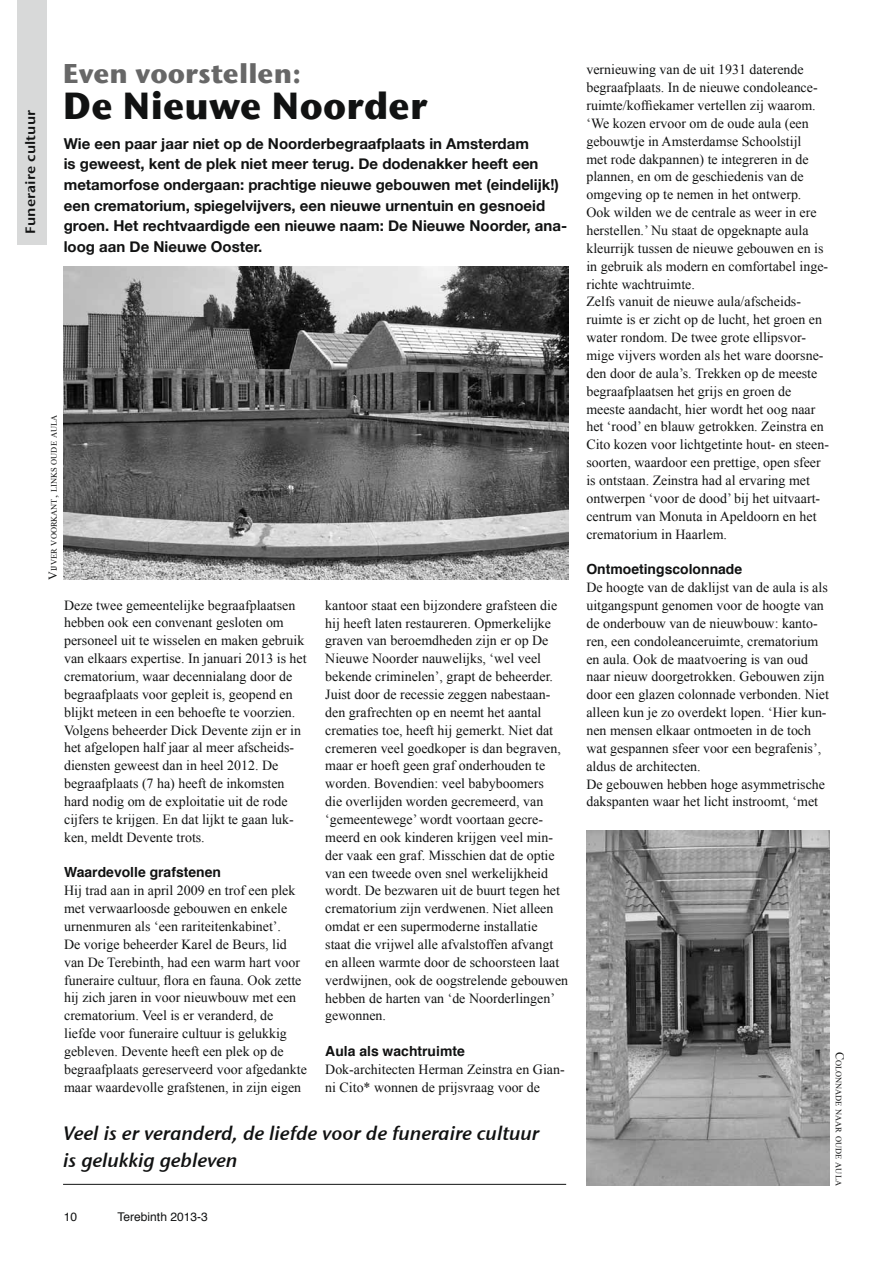
<style>
.page{position:relative;width:893px;height:1263px;background:#fff}
.page>*{position:absolute;margin:0;border:0;box-sizing:border-box;transform-origin:0 0}
.t1{font:700 37.5px "Stone Sans ITC";letter-spacing:.005em;color:#111212;scale:.96 1}
.t2{font:700 27px "Stone Sans ITC";letter-spacing:.005em;color:#676767}
.t3{font:19.5px/27px "Stone Sans Sem OSITCTT Semi Ita";color:#111212}
.t4{font:700 15px/20.7px "Helvetica Neue";color:#111212}
.t5{font:13.95px/17.9px "Times New Roman";color:#111212}
.t6{font:700 13.95px "Helvetica";color:#111212}
.t7{font:13.5px "Stone Sans ITC Semi";letter-spacing:.01em;color:#111212;scale:1.1 1}
.t8{font:12px "Helvetica";color:#111212}
.t9{font:8.4px "Times New Roman";color:#111212}
.s1{font-size:12px}
</style>
<div class="page">
<div style="left:17px;top:0;width:30px;height:245px;background:#d8d9d9"></div>
<hr style="left:63px;top:1184px;width:503px;height:1px;background:#111212">
<img style="left:586px;top:830px;width:243px;height:356px">
<img style="left:64px;top:267px;width:504px;height:313px">
<p class="t7" style="left:22px;top:234px;width:114px;rotate:-90deg">Funeraire cultuur</p>
<h2 class="t2" style="left:63px;top:56px;width:240px">Even voorstellen:</h2>
<h1 class="t1" style="left:63px;top:81px;width:382px">De Nieuwe Noorder</h1>
<p class="t4" style="left:64px;top:133px;width:505px">Wie een paar jaar niet op de Noorderbegraafplaats in Amsterdam<br>is geweest, kent de plek niet meer terug. De dodenakker heeft een metamorfose ondergaan: prachtige nieuwe gebouwen met (eindelijk!) een crematorium, spiegelvijvers, een nieuwe urnentuin en gesnoeid groen. Het rechtvaardigde een nieuwe naam: De Nieuwe Noorder, ana&shy;loog aan De Nieuwe Ooster.</p>
<p class="t9" style="left:48px;top:580px;width:167px;rotate:-90deg"><span class="s1">V</span>ijver voorkant<span class="s1">,</span> links oude aula</p>
<p class="t5" style="left:64px;top:596px;width:244px">Deze twee gemeentelijke begraafplaatsen hebben ook een convenant gesloten om personeel uit te wisselen en maken gebruik van elkaars expertise. In januari 2013 is het crematorium, waar decennialang door de begraafplaats voor gepleit is, geopend en blijkt meteen in een behoefte te voorzien.<br>Volgens beheerder Dick Devente zijn er in het afgelopen half jaar al meer afscheids&shy;diensten geweest dan in heel 2012. De begraafplaats (7 ha) heeft de inkomsten hard nodig om de exploitatie uit de rode cijfers te krijgen. En dat lijkt te gaan luk&shy;ken, meldt Devente trots.</p>
<p class="t6" style="left:64px;top:861px;width:158px">Waardevolle grafstenen</p>
<p class="t5" style="left:64px;top:881px;width:244px">Hij trad aan in april 2009 en trof een plek met verwaarloosde gebouwen en enkele urnenmuren als ‘een rariteitenkabinet’.<br>De vorige beheerder Karel de Beurs, lid van De Terebinth, had een warm hart voor funeraire cultuur, flora en fauna. Ook zette hij zich jaren in voor nieuwbouw met een crematorium. Veel is er veranderd, de liefde voor funeraire cultuur is gelukkig gebleven. Devente heeft een plek op de begraafplaats gereserveerd voor afgedankte maar waardevolle grafstenen, in zijn eigen</p>
<p class="t5" style="left:325px;top:596px;width:244px">kantoor staat een bijzondere grafsteen die hij heeft laten restaureren. Opmerkelijke graven van beroemdheden zijn er op De Nieuwe Noorder nauwelijks, ‘wel veel bekende criminelen’, grapt de beheerder.<br>Juist door de recessie zeggen nabestaan&shy;den grafrechten op en neemt het aantal crematies toe, heeft hij gemerkt. Niet dat cremeren veel goedkoper is dan begraven, maar er hoeft geen graf onderhouden te worden. Bovendien: veel babyboomers<br>die overlijden worden gecremeerd, van ‘gemeentewege’ wordt voortaan gecre&shy;meerd en ook kinderen krijgen veel min&shy;der vaak een graf. Misschien dat de optie van een tweede oven snel werkelijkheid wordt. De bezwaren uit de buurt tegen het crematorium zijn verdwenen. Niet alleen omdat er een supermoderne installatie<br>staat die vrijwel alle afvalstoffen afvangt en alleen warmte door de schoorsteen laat verdwijnen, ook de oogstrelende gebouwen hebben de harten van ‘de Noorderlingen’ gewonnen.</p>
<p class="t6" style="left:325px;top:1040px;width:141px">Aula als wachtruimte</p>
<p class="t5" style="left:325px;top:1060px;width:241px">Dok-architecten Herman Zeinstra en Gian&shy;ni Cito* wonnen de prijsvraag voor de</p>
<h3 class="t3" style="left:63px;top:1119px;width:478px">Veel is er veranderd, de liefde voor de funeraire cultuur is gelukkig gebleven</h3>
<p class="t8" style="left:64px;top:1207px;width:15px">10</p>
<p class="t8" style="left:118px;top:1207px;width:92px">Terebinth 2013-3</p>
<p class="t5" style="left:586px;top:60px;width:244px">vernieuwing van de uit 1931 daterende begraafplaats. In de nieuwe condoleance&shy;ruimte/koffiekamer vertellen zij waarom. ‘We kozen ervoor om de oude aula (een gebouwtje in Amsterdamse Schoolstijl<br>met rode dakpannen) te integreren in de plannen, en om de geschiedenis van de omgeving op te nemen in het ontwerp.<br>Ook wilden we de centrale as weer in ere herstellen.’ Nu staat de opgeknapte aula kleurrijk tussen de nieuwe gebouwen en is in gebruik als modern en comfortabel inge&shy;richte wachtruimte.<br>Zelfs vanuit de nieuwe aula/afscheids&shy;ruimte is er zicht op de lucht, het groen en water rondom. De twee grote ellipsvor&shy;mige vijvers worden als het ware doorsne&shy;den door de aula’s. Trekken op de meeste begraafplaatsen het grijs en groen de meeste aandacht, hier wordt het oog naar het ‘rood’ en blauw getrokken. Zeinstra en Cito kozen voor lichtgetinte hout- en steen&shy;soorten, waardoor een prettige, open sfeer is ontstaan. Zeinstra had al ervaring met ontwerpen ‘voor de dood’ bij het uitvaart&shy;centrum van Monuta in Apeldoorn en het crematorium in Haarlem.</p>
<p class="t6" style="left:586px;top:558px;width:157px">Ontmoetingscolonnade</p>
<p class="t5" style="left:586px;top:578px;width:244px">De hoogte van de daklijst van de aula is als uitgangspunt genomen voor de hoogte van de onderbouw van de nieuwbouw: kanto&shy;ren, een condoleanceruimte, crematorium en aula. Ook de maatvoering is van oud naar nieuw doorgetrokken. Gebouwen zijn door een glazen colonnade verbonden. Niet alleen kun je zo overdekt lopen. ‘Hier kun&shy;nen mensen elkaar ontmoeten in de toch wat gespannen sfeer voor een begrafenis’, aldus de architecten.<br>De gebouwen hebben hoge asymmetrische dakspanten waar het licht instroomt, ‘met</p>
<p class="t9" style="left:844px;top:1051px;width:136px;rotate:90deg"><span class="s1">C</span>olonnade naar oude aula</p>
</div>
